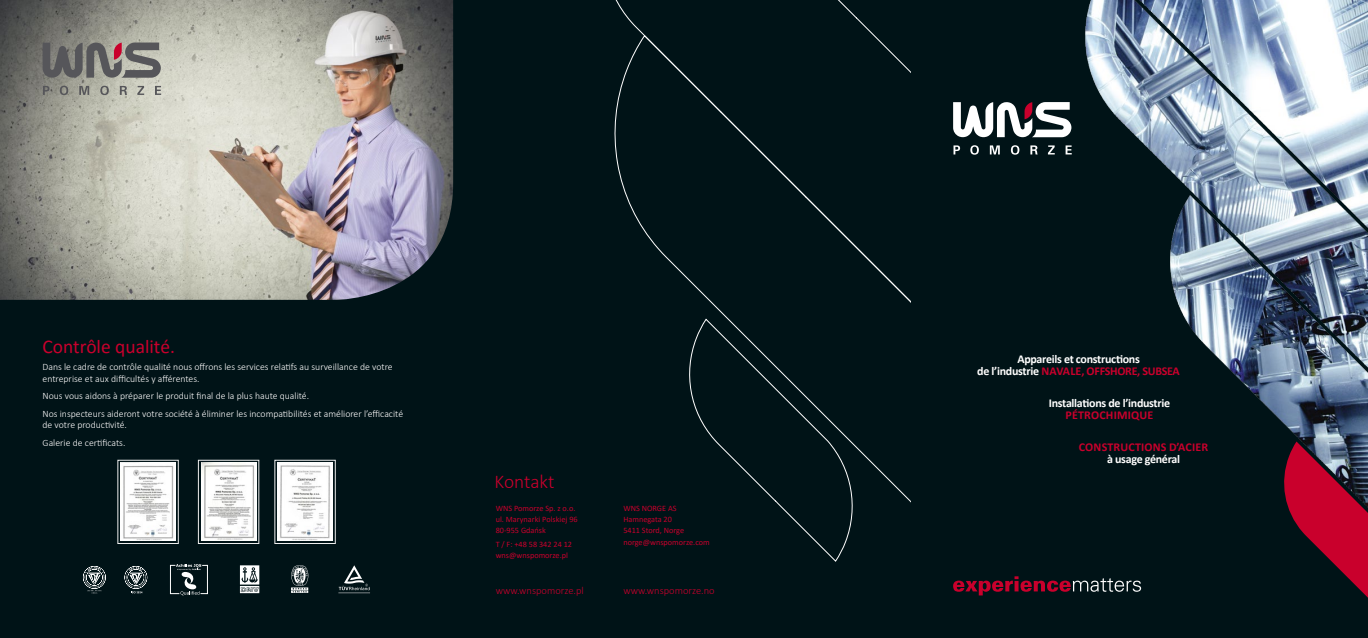
<style>
.page{position:relative;width:1368px;height:638px;background:#fff}
.page>*{position:absolute;margin:0;border:0;box-sizing:border-box;transform-origin:0 0}
.Nagłówek{font:19.5px "Calibri";color:#c9002c}
.t1{font:300 19.5px "Calibri";letter-spacing:-.01em;color:#c9002c}
.New_str1{font:700 12px/12px "Calibri";letter-spacing:-.025em;color:#fff;text-align:center}
.New_str1-2{font:700 12px/12px "Calibri";letter-spacing:.01em;color:#c9002c;text-align:center}
.t2{font:300 10.5px "Calibri";color:#c9002c}
.Tekst{font:300 9.75px/11.2px "Calibri";color:#fff}
.t3{font:8.25px "Calibri";color:#c9002c}
.s1{color:#c9002c}
.s2{color:#fff}
</style>
<div class="page">
<div style="left:0;top:0;width:1367px;height:638px;background:#001317"></div>
<svg style="left:691px;top:394px;width:219px;height:168px"></svg>
<svg style="left:614px;top:0;width:296px;height:394px"></svg>
<svg style="left:240px;top:565px;width:19px;height:28px"></svg>
<svg style="left:291px;top:565px;width:17px;height:28px"></svg>
<svg style="left:170px;top:564px;width:38px;height:31px"></svg>
<svg style="left:338px;top:565px;width:32px;height:28px"></svg>
<svg style="left:83px;top:566px;width:23px;height:27px"></svg>
<svg style="left:124px;top:566px;width:23px;height:27px"></svg>
<img style="left:0;top:0;width:453px;height:300px">
<svg style="left:43px;top:86px;width:6px;height:9px"></svg>
<svg style="left:60px;top:86px;width:8px;height:9px"></svg>
<svg style="left:79px;top:86px;width:10px;height:9px"></svg>
<svg style="left:100px;top:86px;width:9px;height:9px"></svg>
<svg style="left:120px;top:86px;width:7px;height:9px"></svg>
<svg style="left:137px;top:86px;width:7px;height:9px"></svg>
<svg style="left:155px;top:86px;width:6px;height:9px"></svg>
<svg style="left:43px;top:43px;width:118px;height:35px"></svg>
<img style="left:910px;top:0;width:457px;height:597px">
<img style="left:120px;top:463px;width:56px;height:78px">
<img style="left:201px;top:463px;width:55px;height:78px">
<img style="left:277px;top:463px;width:55px;height:78px">
<div style="left:117px;top:460px;width:62px;height:84px;border:1px solid #ededed"></div>
<div style="left:198px;top:460px;width:61px;height:84px;border:1px solid #ededed"></div>
<div style="left:274px;top:460px;width:62px;height:84px;border:1px solid #ededed"></div>
<p class="Nagłówek" style="left:43px;top:333px;width:134px">Contrôle qualité.</p>
<p class="Tekst" style="left:43px;top:361px;width:351px">Dans le cadre de contrôle qualité nous offrons les services relatifs au surveillance de votre entreprise et aux difficultés y afférentes.</p>
<p class="Tekst" style="left:43px;top:390px;width:268px">Nous vous aidons à préparer le produit final de la plus haute qualité.</p>
<p class="Tekst" style="left:43px;top:408px;width:362px">Nos inspecteurs aideront votre société à éliminer les incompatibilités et améliorer l’efficacité de votre productivité.</p>
<p class="Tekst" style="left:43px;top:437px;width:84px">Galerie de certificats.</p>
<p class="t1" style="left:494px;top:469px;width:61px">Kontakt</p>
<p class="t3" style="left:495px;top:502px;width:81px">WNS Pomorze Sp. z o.o.</p>
<p class="t3" style="left:495px;top:513px;width:84px">ul. Marynarki Polskiej 96</p>
<p class="t3" style="left:495px;top:525px;width:52px">80-955 Gdańsk</p>
<p class="t3" style="left:495px;top:538px;width:78px">T / F: +48 58 342 24 12</p>
<p class="t3" style="left:495px;top:549px;width:74px">wns@wnspomorze.pl</p>
<p class="t2" style="left:495px;top:584px;width:90px">www.wnspomorze.pl</p>
<p class="t3" style="left:623px;top:502px;width:55px">WNS NORGE AS</p>
<p class="t3" style="left:623px;top:513px;width:50px">Hamnegata 20</p>
<p class="t3" style="left:623px;top:525px;width:62px">5411 Stord, Norge</p>
<p class="t3" style="left:623px;top:536px;width:88px">norge@wnspomorze.com</p>
<p class="t2" style="left:623px;top:584px;width:93px">www.wnspomorze.no</p>
<p class="New_str1" style="left:977px;top:352px;width:204px">Appareils et constructions<br>de l’industrie <span class="s1">NAVALE, OFFSHORE, SUBSEA</span></p>
<p class="New_str1" style="left:1048px;top:397px;width:123px">Installations de l’industrie<br><span class="s1">PÉTROCHIMIQUE</span></p>
<p class="New_str1-2" style="left:1078px;top:441px;width:131px">CONSTRUCTIONS D’ACIER <span class="s2">à usage général</span></p>
</div>
